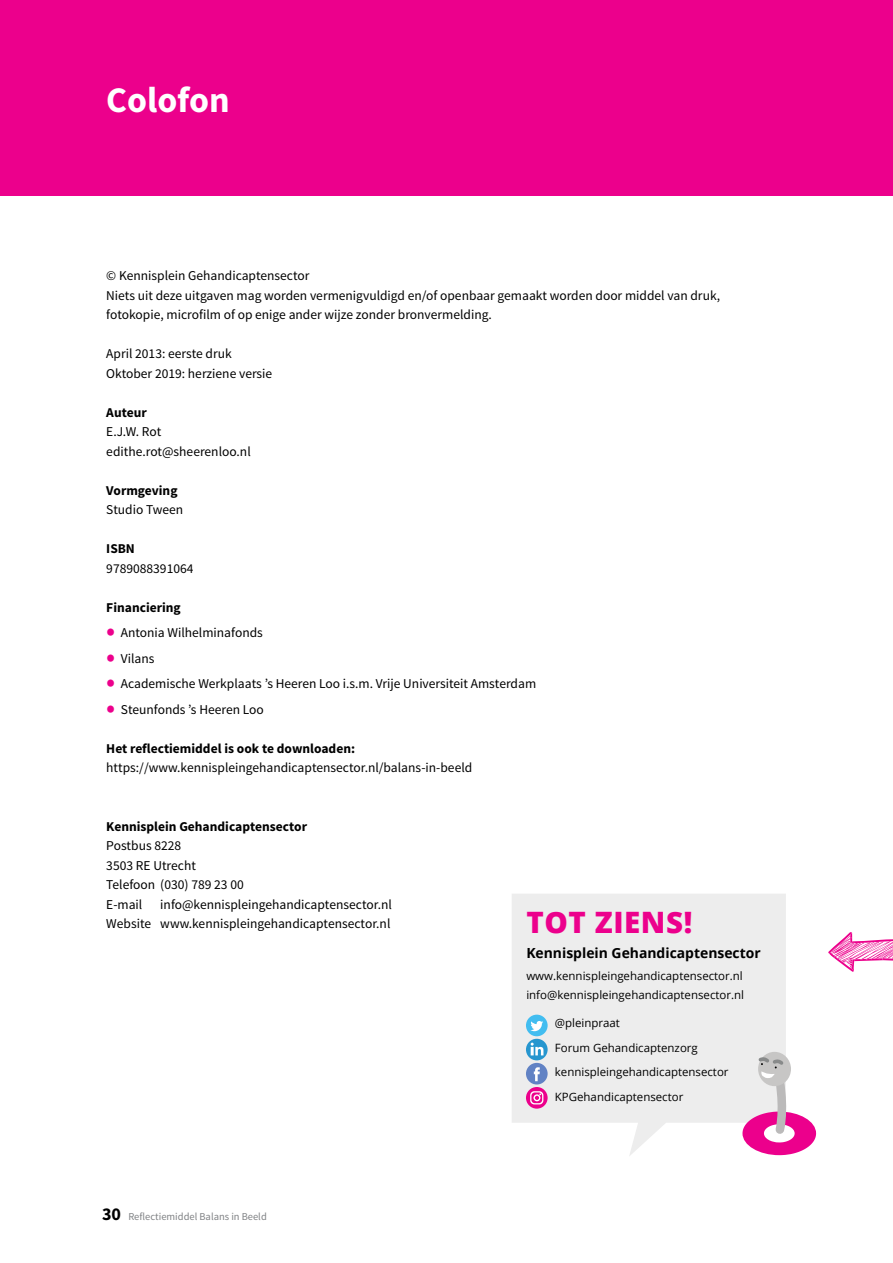
<style>
.page{position:relative;width:893px;height:1263px;background:#fff}
.page>*{position:absolute;margin:0;border:0;box-sizing:border-box;transform-origin:0 0}
.t1{font:700 36px "Source Sans Pro";color:#fff}
.t2{font:800 29.55px "Open Sans";letter-spacing:.02em;color:#ec008c}
.t3{font:700 13.95px "Open Sans";color:#000}
.t4{font:13.5px/19.5px "Source Sans Pro";color:#000}
.t5{font:700 13.5px "Source Sans Pro";color:#000}
.t6{font:11.4px/24.8px "Open Sans";color:#000}
.t7{font:10.5px "Source Sans Pro";color:#808285}
.s1{font-size:30px;color:#ec008c}
.s2{font-weight:700;font-size:18px;color:#000}
</style>
<div class="page">
<div style="left:0;top:0;width:893px;height:196px;background:#ec008c"></div>
<svg style="left:512px;top:894px;width:274px;height:262px;background:#eee"></svg>
<div style="left:526px;top:1063px;width:22px;height:21px;background:#6182c4;border-radius:50%"></div>
<svg style="left:534px;top:1067px;width:6px;height:14px"></svg>
<svg style="left:526px;top:1039px;width:22px;height:21px"></svg>
<svg style="left:531px;top:1042px;width:12px;height:13px"></svg>
<div style="left:526px;top:1015px;width:22px;height:21px;background:#42bdf0;border-radius:50%"></div>
<svg style="left:530px;top:1021px;width:13px;height:10px"></svg>
<svg style="left:526px;top:1087px;width:22px;height:22px"></svg>
<svg style="left:530px;top:1091px;width:13px;height:13px"></svg>
<svg style="left:828px;top:932px;width:65px;height:40px"></svg>
<div style="left:758px;top:1052px;width:33px;height:34px;background:#c7c6c5;border-radius:50%"></div>
<svg style="left:742px;top:1057px;width:74px;height:98px"></svg>
<h1 class="t1" style="left:106px;top:77px;width:125px">Colofon</h1>
<p class="t4" style="left:106px;top:266px;width:615px">© Kennisplein Gehandicaptensector<br>Niets uit deze uitgaven mag worden vermenigvuldigd en/of openbaar gemaakt worden door middel van druk, fotokopie, microfilm of op enige ander wijze zonder bronvermelding.</p>
<p class="t4" style="left:106px;top:344px;width:167px">April 2013: eerste druk<br>Oktober 2019: herziene versie</p>
<p class="t5" style="left:106px;top:403px;width:42px">Auteur</p>
<p class="t4" style="left:106px;top:422px;width:146px">E.J.W. Rot edithe.rot@sheerenloo.nl</p>
<p class="t5" style="left:106px;top:481px;width:73px">Vormgeving</p>
<p class="t4" style="left:106px;top:500px;width:78px">Studio Tween</p>
<p class="t5" style="left:106px;top:540px;width:30px">ISBN</p>
<p class="t4" style="left:106px;top:559px;width:89px">9789088391064</p>
<p class="t5" style="left:106px;top:598px;width:76px">Financiering</p>
<p class="t4" style="left:106px;top:623px;width:158px"><span class="s1">•</span> Antonia Wilhelminafonds</p>
<p class="t4" style="left:106px;top:649px;width:50px"><span class="s1">•</span> Vilans</p>
<p class="t4" style="left:106px;top:674px;width:431px"><span class="s1">•</span> Academische Werkplaats ’s Heeren Loo i.s.m. Vrije Universiteit Amsterdam</p>
<p class="t4" style="left:106px;top:700px;width:159px"><span class="s1">•</span> Steunfonds ’s Heeren Loo</p>
<p class="t5" style="left:106px;top:739px;width:250px">Het reflectiemiddel is ook te downloaden:</p>
<p class="t4" style="left:106px;top:758px;width:367px">https://www.kennispleingehandicaptensector.nl/balans-in-beeld</p>
<p class="t5" style="left:106px;top:817px;width:202px">Kennisplein Gehandicaptensector</p>
<p class="t4" style="left:106px;top:836px;width:139px">Postbus 8228<br>3503 RE Utrecht<br>Telefoon (030) 789 23 00<br>E-mail</p>
<p class="t4" style="left:106px;top:895px;width:287px;text-align:right">info@kennispleingehandicaptensector.nl<br>Website www.kennispleingehandicaptensector.nl</p>
<p class="t7" style="left:102px;top:1210px;width:166px"><span class="s2">30</span> Reflectiemiddel Balans in Beeld</p>
<h2 class="t2" style="left:526px;top:900px;width:167px">TOT ZIENS!</h2>
<p class="t3" style="left:526px;top:943px;width:236px">Kennisplein Gehandicaptensector</p>
<p class="t6" style="left:526px;top:966px;width:219px;line-height:18.8px">www.kennispleingehandicaptensector.nl info@kennispleingehandicaptensector.nl</p>
<p class="t6" style="left:555px;top:1010px;width:175px">@pleinpraat<br>Forum Gehandicaptenzorg kennispleingehandicaptensector<br>KPGehandicaptensector</p>
</div>
